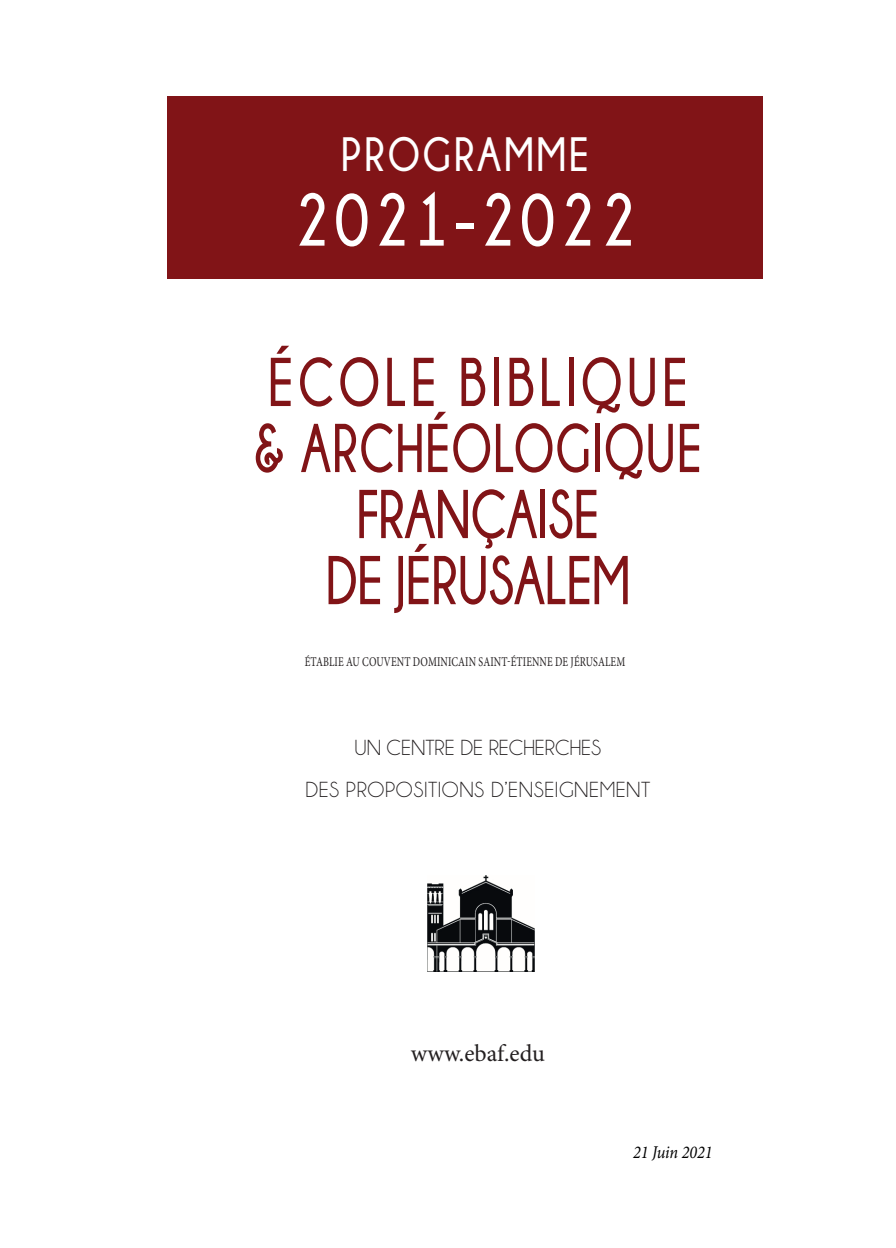
<style>
.page{position:relative;width:896px;height:1248px;background:#fff}
.page>*{position:absolute;margin:0;border:0;box-sizing:border-box;transform-origin:0 0}
.t1{font:700 74.4px "Champagne&Limousines";letter-spacing:.08em;color:#fff;scale:.83 1}
.t2{font:700 68.6px/66px "Champagne&Limousines";letter-spacing:.03em;color:#811417;text-align:center;scale:.76 1}
.t3{font:700 48px "Champagne&Limousines";letter-spacing:.08em;color:#fff;scale:.83 1}
.t4{font:24px "Minion Pro";color:#231f20}
.t5{font:22px/42px "Champagne&Limousines";letter-spacing:.025em;color:#231f20;text-align:center}
.t6{font:italic 18px "Minion Pro";color:#000001;scale:.9 1}
.t7{font:13.4px "Minion Pro";letter-spacing:.01em;color:#231f20;scale:.75 1}
</style>
<div class="page">
<div style="left:167px;top:96px;width:596px;height:183px;background:#811417"></div>
<img style="left:427px;top:875px;width:108px;height:96px">
<h3 class="t3" style="left:341px;top:128px;width:300px">PROGRAMME</h3>
<h1 class="t1" style="left:294px;top:179px;width:413px">2021-2022</h1>
<h2 class="t2" style="left:254px;top:348px;width:591px">ÉCOLE BIBLIQUE &amp; ARCHÉOLOGIQUE<br>FRANÇAISE<br>DE JÉRUSALEM</h2>
<p class="t7" style="left:305px;top:652px;width:429px">ÉTABLIE AU COUVENT DOMINICAIN SAINT-ÉTIENNE DE JÉRUSALEM</p>
<h3 class="t5" style="left:305px;top:726px;width:347px">UN CENTRE DE RECHERCHES<br>DES PROPOSITIONS D’ENSEIGNEMENT</h3>
<h3 class="t4" style="left:411px;top:1036px;width:136px">www.ebaf.edu</h3>
<h3 class="t6" style="left:633px;top:1139px;width:90px">21 Juin 2021</h3>
</div>
